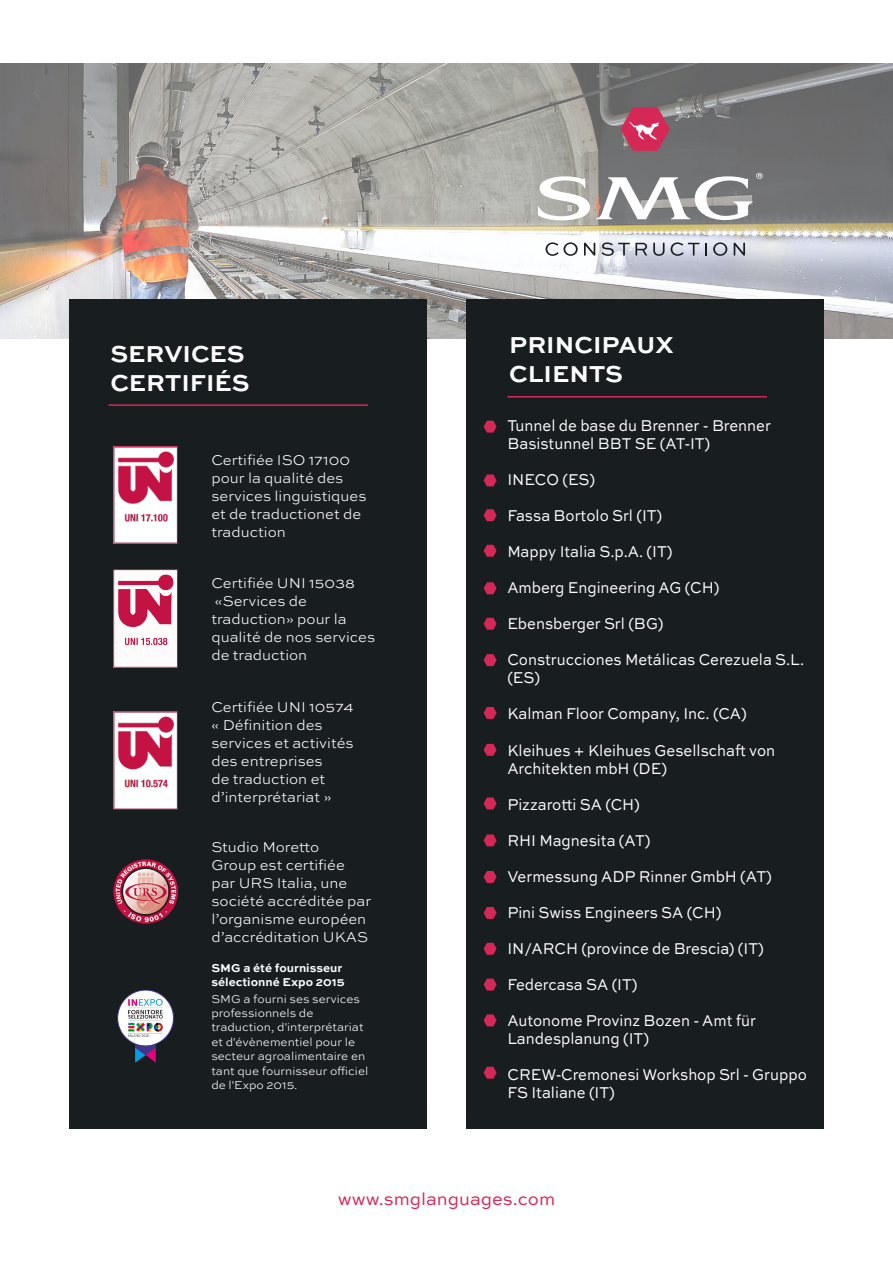
<style>
.page{position:relative;width:893px;height:1263px;background:#fff}
.page>*{position:absolute;margin:0;border:0;box-sizing:border-box;transform-origin:0 0}
.t1{font:700 24.3px "Sweet Sans Pro";color:#fff}
.t2{font:18px "Sweet Sans Pro";color:#d62856}
.t3{font:16.5px/18px "Sweet Sans Pro";color:#fff;scale:.9 1}
.t4{font:300 15px/18px "Sweet Sans Pro";color:#fff}
.t5{font:300 12px/14.4px "Sweet Sans Pro";color:#fff}
.t6{font:700 12px "Sweet Sans Pro";color:#fff}
</style>
<div class="page">
<img style="left:0;top:64px;width:893px;height:275px">
<div style="left:467px;top:300px;width:357px;height:829px;background:#181d20"></div>
<div style="left:69px;top:300px;width:357px;height:829px;background:#181d20"></div>
<hr style="left:507px;top:396px;width:260px;height:1px;background:#d62856">
<svg style="left:484px;top:421px;width:13px;height:12px"></svg>
<svg style="left:484px;top:474px;width:13px;height:12px"></svg>
<svg style="left:484px;top:509px;width:13px;height:12px"></svg>
<svg style="left:484px;top:545px;width:13px;height:12px"></svg>
<svg style="left:484px;top:582px;width:13px;height:12px"></svg>
<svg style="left:484px;top:618px;width:13px;height:12px"></svg>
<svg style="left:484px;top:654px;width:13px;height:12px"></svg>
<svg style="left:484px;top:707px;width:13px;height:12px"></svg>
<svg style="left:484px;top:744px;width:13px;height:12px"></svg>
<svg style="left:484px;top:797px;width:13px;height:12px"></svg>
<svg style="left:484px;top:834px;width:13px;height:12px"></svg>
<svg style="left:484px;top:871px;width:13px;height:12px"></svg>
<svg style="left:484px;top:907px;width:13px;height:12px"></svg>
<svg style="left:484px;top:943px;width:13px;height:12px"></svg>
<svg style="left:484px;top:979px;width:13px;height:11px"></svg>
<svg style="left:484px;top:1014px;width:13px;height:12px"></svg>
<svg style="left:484px;top:1067px;width:13px;height:12px"></svg>
<svg style="left:538px;top:176px;width:52px;height:45px"></svg>
<svg style="left:596px;top:173px;width:167px;height:47px"></svg>
<svg style="left:620px;top:107px;width:50px;height:44px;background:#c14f6d"></svg>
<svg style="left:546px;top:242px;width:32px;height:14px"></svg>
<svg style="left:584px;top:243px;width:11px;height:12px"></svg>
<svg style="left:601px;top:242px;width:46px;height:14px"></svg>
<svg style="left:653px;top:243px;width:11px;height:13px"></svg>
<svg style="left:671px;top:242px;width:28px;height:14px"></svg>
<svg style="left:705px;top:243px;width:2px;height:12px"></svg>
<svg style="left:713px;top:242px;width:14px;height:14px"></svg>
<svg style="left:734px;top:243px;width:11px;height:12px"></svg>
<hr style="left:109px;top:404px;width:259px;height:2px;background:#d62856">
<img style="left:114px;top:446px;width:63px;height:97px">
<img style="left:114px;top:712px;width:63px;height:97px">
<img style="left:114px;top:570px;width:63px;height:97px">
<img style="left:114px;top:859px;width:63px;height:65px">
<img style="left:117px;top:989px;width:57px;height:74px">
<p class="t1" style="left:110px;top:335px;width:136px">SERVICES</p>
<p class="t1" style="left:110px;top:364px;width:141px">CERTIFIÉS</p>
<p class="t4" style="left:211px;top:450px;width:157px">Certifiée ISO 17100 pour la qualité des services linguistiques et de traductionet de traduction</p>
<p class="t4" style="left:211px;top:574px;width:145px">Certifiée UNI 15038</p>
<p class="t4" style="left:211px;top:592px;width:165px">«Services de traduction» pour la qualité de nos services de traduction</p>
<p class="t4" style="left:211px;top:697px;width:144px">Certifiée UNI 10574 « Définition des services et activités des entreprises<br>de traduction et d’interprétariat »</p>
<p class="t4" style="left:211px;top:837px;width:161px">Studio Moretto<br>Group est certifiée par URS Italia, une société accréditée par l’organisme européen d’accréditation UKAS</p>
<p class="t6" style="left:211px;top:959px;width:133px">SMG a été fournisseur</p>
<p class="t6" style="left:211px;top:973px;width:135px">sélectionné Expo 2015</p>
<p class="t5" style="left:211px;top:991px;width:158px">SMG a fourni ses services professionnels de traduction, d'interprétariat et d'évènementiel pour le secteur agroalimentaire en tant que fournisseur officiel de l'Expo 2015.</p>
<p class="t1" style="left:509px;top:326px;width:166px">PRINCIPAUX</p>
<p class="t1" style="left:509px;top:355px;width:115px">CLIENTS</p>
<p class="t3" style="left:507px;top:416px;width:294px">Tunnel de base du Brenner - Brenner<br>Basistunnel BBT SE (AT-IT)</p>
<p class="t3" style="left:507px;top:470px;width:99px">INECO (ES)</p>
<p class="t3" style="left:507px;top:506px;width:174px">Fassa Bortolo Srl (IT)</p>
<p class="t3" style="left:507px;top:542px;width:185px">Mappy Italia S.p.A. (IT)</p>
<p class="t3" style="left:507px;top:578px;width:237px">Amberg Engineering AG (CH)</p>
<p class="t3" style="left:507px;top:614px;width:175px">Ebensberger Srl (BG)</p>
<p class="t3" style="left:507px;top:650px;width:332px">Construcciones Metálicas Cerezuela S.L. (ES)</p>
<p class="t3" style="left:507px;top:704px;width:267px">Kalman Floor Company, Inc. (CA)</p>
<p class="t3" style="left:507px;top:740px;width:299px">Kleihues + Kleihues Gesellschaft von<br>Architekten mbH (DE)</p>
<p class="t3" style="left:507px;top:794px;width:149px">Pizzarotti SA (CH)</p>
<p class="t3" style="left:507px;top:830px;width:160px">RHI Magnesita (AT)</p>
<p class="t3" style="left:507px;top:866px;width:295px">Vermessung ADP Rinner GmbH (AT)</p>
<p class="t3" style="left:507px;top:902px;width:239px">Pini Swiss Engineers SA (CH)</p>
<p class="t3" style="left:507px;top:938px;width:286px">IN/ARCH (province de Brescia) (IT)</p>
<p class="t3" style="left:507px;top:974px;width:146px">Federcasa SA (IT)</p>
<p class="t3" style="left:507px;top:1010px;width:278px">Autonome Provinz Bozen - Amt für<br>Landesplanung (IT)</p>
<p class="t3" style="left:507px;top:1064px;width:334px">CREW-Cremonesi Workshop Srl - Gruppo<br>FS Italiane (IT)</p>
<p class="t2" style="left:338px;top:1185px;width:219px">www.smglanguages.com</p>
</div>
